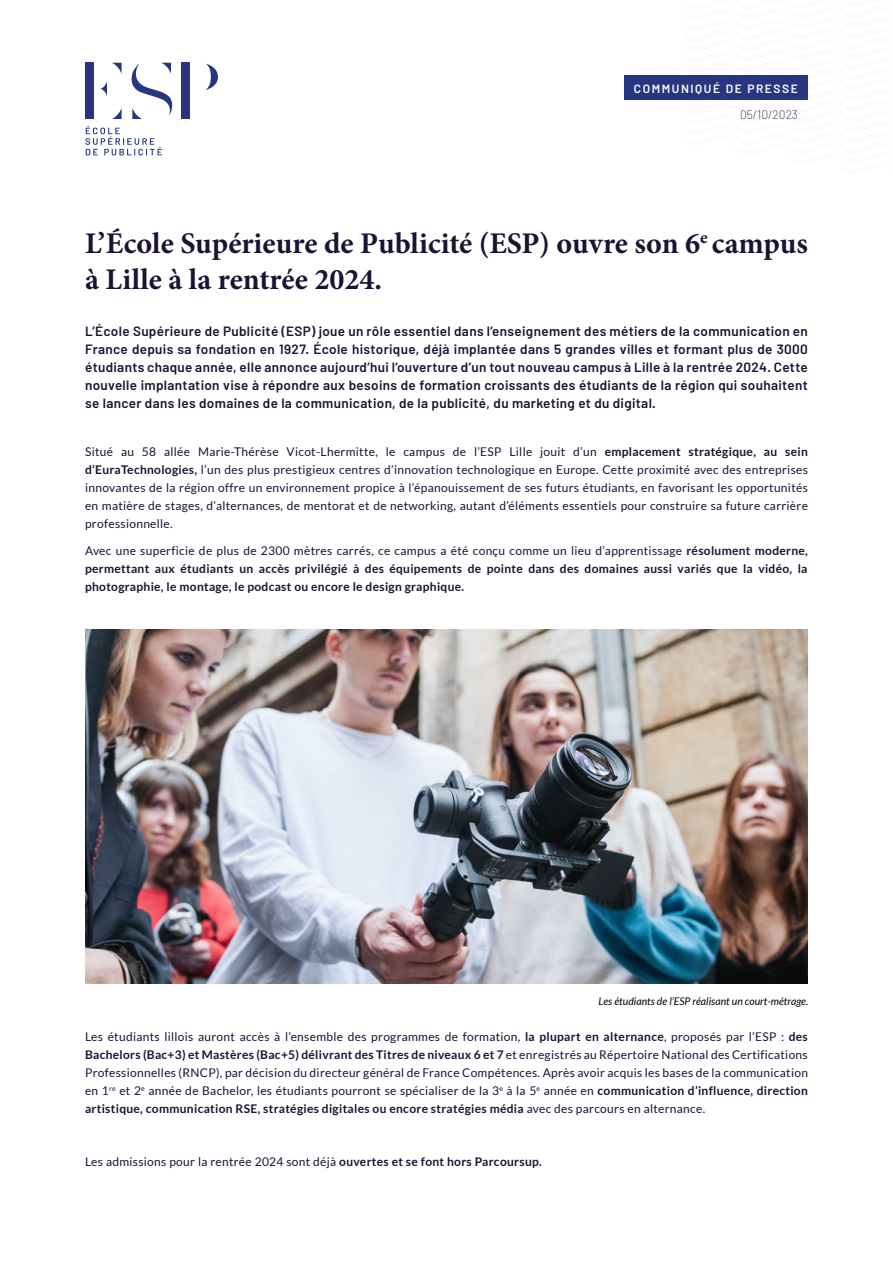
<style>
.page{position:relative;width:893px;height:1263px;background:#fff}
.page>*{position:absolute;margin:0;border:0;box-sizing:border-box;transform-origin:0 0}
.t1{font:700 30px/36px "Minion Pro";color:#181434}
.t2{font:600 13.5px/18px "Barlow";letter-spacing:.025em;color:#181434;text-align:justify}
.t3{font:12px/18px "Lato";letter-spacing:.025em;color:#181434;text-align:justify}
.t4{font:700 12px/18px "Lato";letter-spacing:.025em;color:#181434;text-align:justify}
.t5{font:600 12px "Barlow";letter-spacing:.13em;color:#fff}
.t6{font:200 12px "Barlow";color:#181434}
.t7{font:italic 10.5px "Lato";color:#000}
.s1{font-weight:700}
.s2{font-weight:400}
</style>
<div class="page">
<img style="left:85px;top:629px;width:723px;height:354px">
<div style="left:85px;top:63px;width:8px;height:56px;background:#28367f"></div>
<svg style="left:100px;top:81px;width:7px;height:15px"></svg>
<svg style="left:112px;top:108px;width:10px;height:11px"></svg>
<svg style="left:112px;top:63px;width:10px;height:11px"></svg>
<svg style="left:132px;top:63px;width:40px;height:56px"></svg>
<svg style="left:205px;top:64px;width:13px;height:26px"></svg>
<div style="left:182px;top:63px;width:8px;height:56px;background:#28367f"></div>
<svg style="left:85px;top:126px;width:77px;height:29px"></svg>
<div style="left:624px;top:75px;width:184px;height:25px;background:#28367f"></div>
<p class="t5" style="left:634px;top:81px;width:166px">COMMUNIQUÉ DE PRESSE</p>
<p class="t6" style="left:740px;top:106px;width:59px">05/10/2023</p>
<h1 class="t1" style="left:85px;top:225px;width:724px">L’École Supérieure de Publicité (ESP) ouvre son 6<sup>e</sup> campus à Lille à la rentrée 2024.</h1>
<p class="t2" style="left:85px;top:322px;width:724px">L’École Supérieure de Publicité (ESP) joue un rôle essentiel dans l’enseignement des métiers de la communication en France depuis sa fondation en 1927. École historique, déjà implantée dans 5 grandes villes et formant plus de 3000 étudiants chaque année, elle annonce aujourd’hui l’ouverture d’un tout nouveau campus à Lille à la rentrée 2024. Cette nouvelle implantation vise à répondre aux besoins de formation croissants des étudiants de la région qui souhaitent se lancer dans les domaines de la communication, de la publicité, du marketing et du digital.</p>
<p class="t3" style="left:85px;top:443px;width:724px">Situé au 58 allée Marie-Thérèse Vicot-Lhermitte, le campus de l’ESP Lille jouit d’un <span class="s1">emplacement stratégique, au sein d’EuraTechnologies,</span> l’un des plus prestigieux centres d’innovation technologique en Europe. Cette proximité avec des entreprises innovantes de la région offre un environnement propice à l’épanouissement de ses futurs étudiants, en favorisant les opportunités en matière de stages, d’alternances, de mentorat et de networking, autant d’éléments essentiels pour construire sa future carrière professionnelle.</p>
<p class="t4" style="left:85px;top:541px;width:724px"><span class="s2">Avec une superficie de plus de 2300 mètres carrés, ce campus a été conçu comme un lieu d’apprentissage</span> résolument moderne, permettant aux étudiants un accès privilégié à des équipements de pointe dans des domaines aussi variés que la vidéo, la photographie, le montage, le podcast ou encore le design graphique.</p>
<p class="t7" style="left:598px;top:995px;width:211px">Les étudiants de l’ESP réalisant un court-métrage.</p>
<p class="t3" style="left:85px;top:1028px;width:724px">Les étudiants lillois auront accès à l’ensemble des programmes de formation, <span class="s1">la plupart en alternance</span>, proposés par l’ESP : <span class="s1">des Bachelors (Bac+3) et Mastères (Bac+5) délivrant des Titres de niveaux 6 et 7</span> et enregistrés au Répertoire National des Certifications Professionnelles (RNCP), par décision du directeur général de France Compétences. Après avoir acquis les bases de la communication en 1<sup>re</sup> et 2<sup>e</sup> année de Bachelor, les étudiants pourront se spécialiser de la 3<sup>e</sup> à la 5<sup>e</sup> année en <span class="s1">communication d’influence, direction artistique, communication RSE, stratégies digitales ou encore stratégies média</span> avec des parcours en alternance.</p>
<p class="t3" style="left:85px;top:1153px;width:458px">Les admissions pour la rentrée 2024 sont déjà <span class="s1">ouvertes et se font hors Parcoursup.</span></p>
</div>
